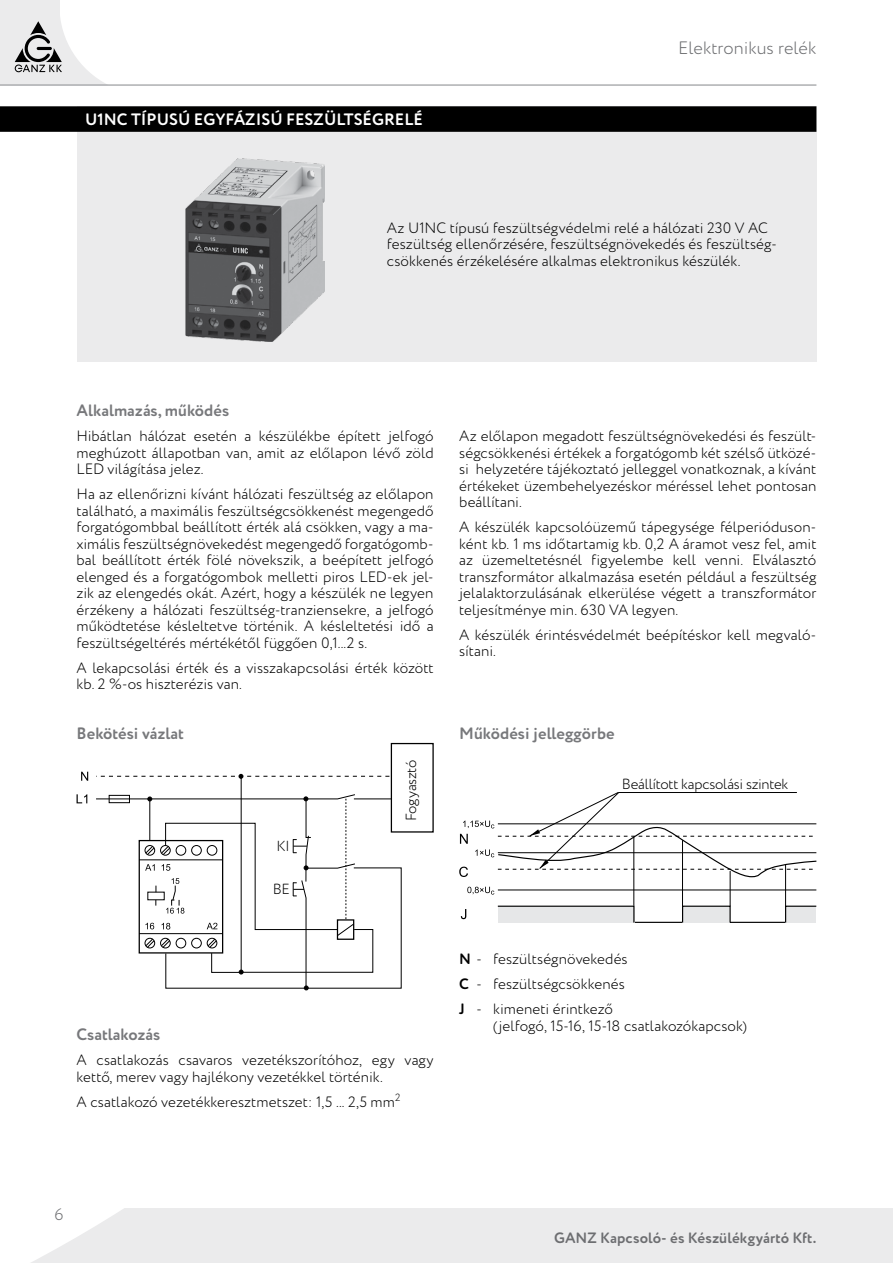
<style>
.page{position:relative;width:893px;height:1263px;background:#fff}
.page>*{position:absolute;margin:0;border:0;box-sizing:border-box;transform-origin:0 0}
.t1{font:300 18px "Circe Rounded";color:#6d6e71}
.t2{font:700 16.5px "Circe Rounded";color:#77787b}
.t3{font:700 16.5px "Circe Rounded";color:#fff}
.t4{font:300 16.5px "Circe Rounded";color:#6d6e71}
.t5{font:300 15px/16.5px "Circe Rounded";letter-spacing:.005em;color:#000}
.t6{font:700 15px "Circe Rounded";letter-spacing:.005em;color:#6d6e71}
.t7{font:14.7px "Circe Rounded Regular 5";letter-spacing:-.02em;color:#000}
.s1{font-weight:700}
</style>
<div class="page">
<div style="left:31px;top:1208px;width:862px;height:55px;background:#ebebec"></div>
<div style="left:0;top:0;width:60px;height:85px;background:#ebebec"></div>
<svg style="left:14px;top:19px;width:92px;height:65px"></svg>
<hr style="left:37px;top:47px;width:15px;height:3px;background:#000;border-radius:2px">
<hr style="left:0;top:84px;width:816px;height:2px;background:#939598">
<div style="left:77px;top:106px;width:739px;height:255px;background:#ebebec"></div>
<div style="left:0;top:106px;width:816px;height:26px;background:#000"></div>
<img style="left:185px;top:158px;width:140px;height:183px">
<div style="left:391px;top:743px;width:43px;height:89px;border:1px solid #000"></div>
<svg style="left:81px;top:772px;width:7px;height:9px"></svg>
<svg style="left:77px;top:794px;width:10px;height:9px"></svg>
<svg style="left:96px;top:774px;width:306px;height:216px"></svg>
<hr style="left:498px;top:889px;width:318px;height:1px;background:#000">
<hr style="left:634px;top:922px;width:49px;height:1px;background:#000">
<hr style="left:730px;top:922px;width:56px;height:1px;background:#000">
<div style="left:683px;top:906px;width:47px;height:16px;background:#e6e7e8"></div>
<div style="left:682px;top:906px;width:49px;height:17px;border:1px solid #000"></div>
<svg style="left:497px;top:905px;width:138px;height:18px;background:#d6d7d8"></svg>
<svg style="left:784px;top:905px;width:32px;height:18px"></svg>
<svg style="left:461px;top:909px;width:5px;height:10px"></svg>
<hr style="left:634px;top:837px;width:1px;height:69px;background:#000">
<hr style="left:682px;top:840px;width:1px;height:67px;background:#000">
<hr style="left:730px;top:871px;width:1px;height:35px;background:#000">
<hr style="left:785px;top:864px;width:1px;height:42px;background:#000">
<svg style="left:467px;top:887px;width:27px;height:7px"></svg>
<svg style="left:459px;top:792px;width:357px;height:85px"></svg>
<p class="t3" style="left:85px;top:109px;width:339px">U1NC típusú egyfázisú feszültségre lé</p>
<p class="t1" style="left:678px;top:38px;width:140px">Elektronikus relék</p>
<p class="t5" style="left:387px;top:220px;width:392px">Az U1NC típusú feszültségvédelmi relé a hálózati 230 V AC feszültség ellenőrzésére, feszültségnövekedés és feszültség&shy;csökkenés érzékelésére alkalmas elektronikus készülék.</p>
<p class="t2" style="left:77px;top:401px;width:154px">Alkalmazás, működés</p>
<p class="t5" style="left:77px;top:429px;width:359px;text-align:justify">Hibátlan hálózat esetén a készülékbe épített jelfogó meghúzott állapotban van, amit az előlapon lévő zöld LED világítása jelez.</p>
<p class="t5" style="left:77px;top:487px;width:359px;text-align:justify">Ha az ellenőrizni kívánt hálózati feszültség az előlapon található, a maximális feszültségcsökkenést megengedő forgatógombbal beállított érték alá csökken, vagy a ma&shy;ximális feszültségnövekedést megengedő forgatógomb&shy;bal beállított érték fölé növekszik, a beépített jelfogó elenged és a forgatógombok melletti piros LED-ek jel&shy;zik az elengedés okát. Azért, hogy a készülék ne legyen érzékeny a hálózati feszültség-tranziensekre, a jelfogó működtetése késleltetve történik. A késleltetési idő a feszültségeltérés mértékétől függően 0,1...2 s.</p>
<p class="t5" style="left:77px;top:660px;width:359px">A lekapcsolási érték és a visszakapcsolási érték között kb. 2 %-os hiszterézis van.</p>
<p class="t2" style="left:77px;top:724px;width:109px">Bekötési vázlat</p>
<p class="t7" style="left:277px;top:838px;width:15px">KI</p>
<p class="t7" style="left:273px;top:880px;width:19px">BE</p>
<p class="t7" style="left:403px;top:821px;width:63px;rotate:-90deg">Fogyasztó</p>
<p class="t2" style="left:77px;top:1025px;width:85px">Csatlakozás</p>
<p class="t5" style="left:77px;top:1053px;width:359px">A csatlakozás csavaros vezetékszorítóhoz, egy vagy kettő, merev vagy hajlékony vezetékkel történik.</p>
<p class="t5" style="left:77px;top:1094px;width:326px">A csatlakozó vezetékkeresztmetszet: 1,5 ... 2,5 mm<sup>2</sup></p>
<p class="t5" style="left:459px;top:429px;width:359px;text-align:justify">Az előlapon megadott feszültségnövekedési és feszült&shy;ségcsökkenési értékek a forgatógomb két szélső ütközé&shy;si helyzetére tájékoztató jelleggel vonatkoznak, a kívánt értékeket üzembehelyezéskor méréssel lehet pontosan beállítani.</p>
<p class="t5" style="left:459px;top:520px;width:359px;text-align:justify">A készülék kapcsolóüzemű tápegysége félperióduson&shy;ként kb. 1 ms időtartamig kb. 0,2 A áramot vesz fel, amit az üzemeltetésnél figyelembe kell venni. Elválasztó transzformátor alkalmazása esetén például a feszültség jelalaktorzulásának elkerülése végett a transzformátor teljesítménye min. 630 VA legyen.</p>
<p class="t5" style="left:459px;top:627px;width:359px">A készülék érintésvédelmét beépítéskor kell megvaló&shy;sítani.</p>
<p class="t2" style="left:459px;top:724px;width:157px">M űködési jelleggörbe</p>
<p class="t7" style="left:622px;top:775px;width:168px">Beállított kapcsolási szintek</p>
<p class="t5" style="left:459px;top:947px;width:170px;line-height:25px"><span class="s1">N</span> - feszültségnövekedés<br><span class="s1">C</span> - feszültségcsökkenés<br><span class="s1">J</span> - kimeneti érintkező</p>
<p class="t5" style="left:493px;top:1018px;width:255px">(jelfogó, 15-16, 15-18 csatlakozókapcsok)</p>
<p class="t4" style="left:55px;top:1205px;width:11px">6</p>
<p class="t6" style="left:554px;top:1229px;width:264px">GAN Z Kapcsoló- és Készülékgyártó Kft.</p>
</div>
